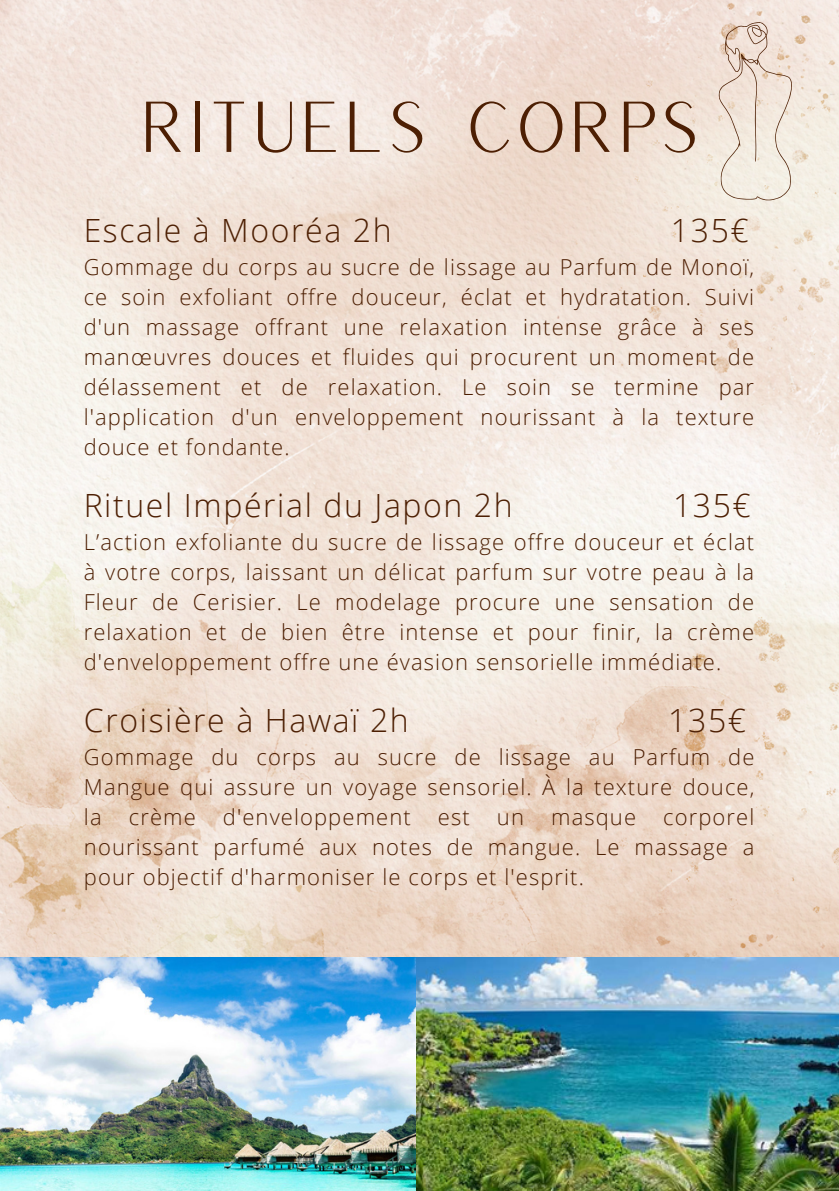
<style>
.page{position:relative;width:839px;height:1191px;background:#fff}
.page>*{position:absolute;margin:0;border:0;box-sizing:border-box;transform-origin:0 0}
.t1{font:70px "Versailles";color:#4d1f03}
.t2{font:300 32px "Open Sans";letter-spacing:.05em;color:#4d1f03}
.t3{font:300 22px/30px "Open Sans";letter-spacing:.05em;color:#4d1f03;text-align:justify}
</style>
<div class="page">
<img style="left:0;top:0;width:838px;height:958px">
<img style="left:0;top:958px;width:838px;height:233px">
<svg style="left:718px;top:22px;width:74px;height:178px;background:#eaddd1"></svg>
<p class="t1" style="left:139px;top:82px;width:562px">RITUELS CORPS</p>
<p class="t2" style="left:84px;top:208px;width:309px">Escale à Mooréa 2h</p>
<p class="t2" style="left:671px;top:208px;width:79px">135€</p>
<p class="t3" style="left:84px;top:252px;width:672px">Gommage du corps au sucre de lissage au Parfum de Monoï, ce soin exfoliant offre douceur, éclat et hydratation. Suivi d'un massage offrant une relaxation intense grâce à ses manœuvres douces et fluides qui procurent un moment de délassement et de relaxation. Le soin se termine par l'application d'un enveloppement nourissant à la texture douce et fondante.</p>
<p class="t2" style="left:84px;top:483px;width:430px">Rituel Impérial du Japon 2h</p>
<p class="t2" style="left:673px;top:483px;width:79px">135€</p>
<p class="t3" style="left:84px;top:527px;width:672px">L’action exfoliante du sucre de lissage offre douceur et éclat à votre corps, laissant un délicat parfum sur votre peau à la Fleur de Cerisier. Le modelage procure une sensation de relaxation et de bien être intense et pour finir, la crème d'enveloppement offre une évasion sensorielle immédiate.</p>
<p class="t2" style="left:84px;top:698px;width:326px">Croisière à Hawaï 2h</p>
<p class="t2" style="left:668px;top:698px;width:79px">135€</p>
<p class="t3" style="left:84px;top:742px;width:672px">Gommage du corps au sucre de lissage au Parfum de Mangue qui assure un voyage sensoriel. À la texture douce, la crème d'enveloppement est un masque corporel nourissant parfumé aux notes de mangue. Le massage a pour objectif d'harmoniser le corps et l'esprit.</p>
</div>
